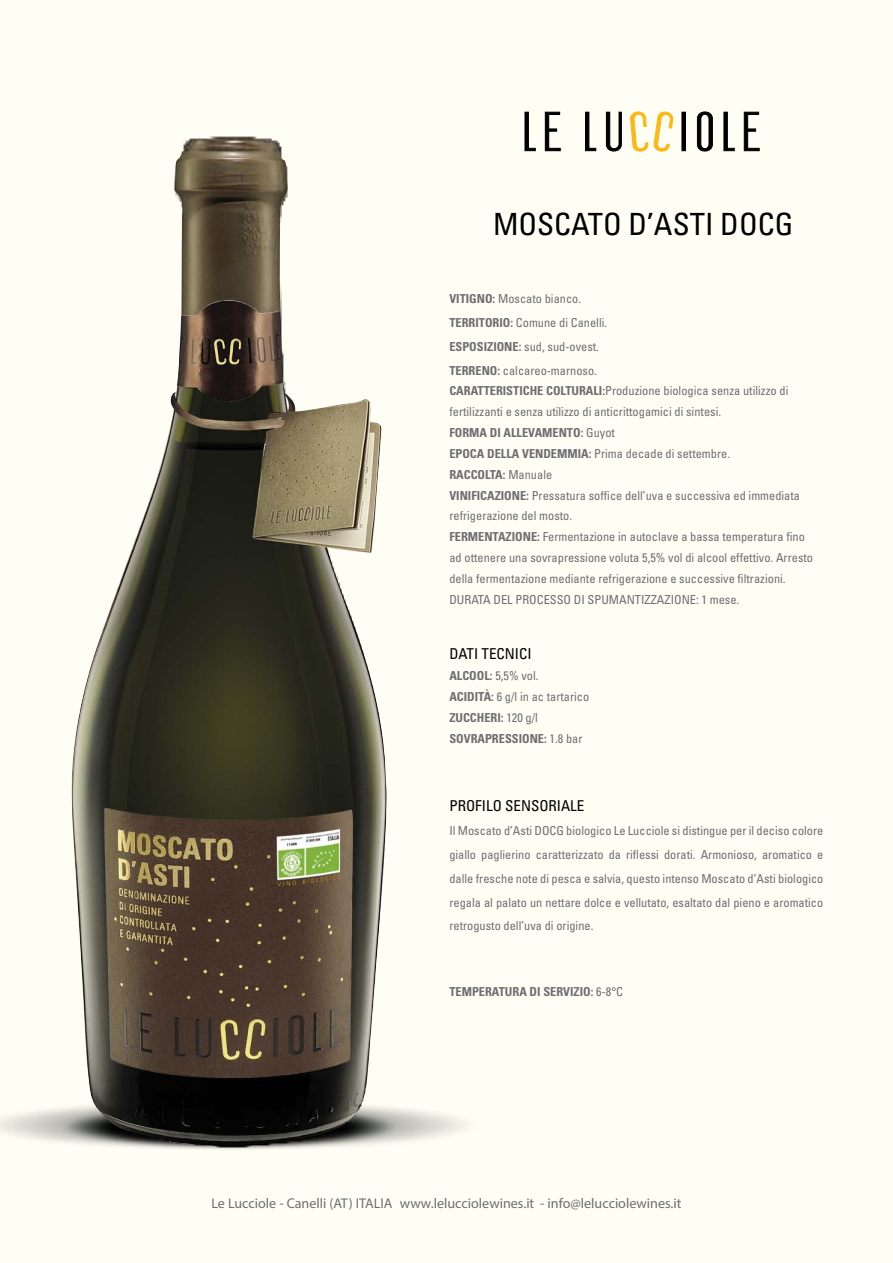
<style>
.page{position:relative;width:893px;height:1263px;background:#fffef4}
.page>*{position:absolute;margin:0;border:0;box-sizing:border-box;transform-origin:0 0}
.t1{font:condensed 30.6px "Univers LT Std";color:#000}
.t2{font:condensed 15px "Univers LT Std";color:#000}
.t3{font:14.1px "Myriad Pro";color:#6d6e71}
.t4{font:condensed 12.3px/20.9px "Univers LT Std";color:#6d6e71}
.t5{font:700 condensed 12.3px/20.9px "Univers LT Std";color:#6d6e71}
.s1{font-weight:700}
.s2{font-weight:400}
</style>
<div class="page">
<img style="left:0;top:111px;width:561px;height:1039px">
<svg style="left:525px;top:112px;width:11px;height:39px"></svg>
<svg style="left:545px;top:112px;width:16px;height:39px"></svg>
<svg style="left:585px;top:112px;width:11px;height:39px"></svg>
<svg style="left:606px;top:112px;width:16px;height:39px"></svg>
<svg style="left:630px;top:111px;width:18px;height:41px"></svg>
<svg style="left:654px;top:112px;width:19px;height:40px"></svg>
<div style="left:682px;top:112px;width:3px;height:39px;border:1px solid #000"></div>
<svg style="left:697px;top:112px;width:16px;height:39px"></svg>
<svg style="left:724px;top:112px;width:11px;height:39px"></svg>
<svg style="left:744px;top:112px;width:15px;height:39px"></svg>
<img style="left:69px;top:151px;width:321px;height:995px">
<h1 class="t1" style="left:493px;top:205px;width:302px">MOSCATO D’ASTI DOCG</h1>
<p class="t4" style="left:449px;top:286px;width:159px;line-height:24px"><span class="s1">VITIGNO:</span> Moscato bianco.<br><span class="s1">TERRITORIO:</span> Comune di Canelli.<br><span class="s1">ESPOSIZIONE:</span> sud, sud-ovest.<br><span class="s1">TERRENO:</span> calcareo-marnoso.</p>
<p class="t4" style="left:449px;top:380px;width:365px"><span class="s1">CARATTERISTICHE COLTURALI:</span>Produzione biologica senza utilizzo di fertilizzanti e senza utilizzo di anticrittogamici di sintesi.<br><span class="s1">FORMA DI ALLEVAMENTO:</span> Guyot<br><span class="s1">EPOCA DELLA VENDEMMIA:</span> Prima decade di settembre.<br><span class="s1">RACCOLTA:</span> Manuale<br><span class="s1">VINIFICAZIONE:</span> Pressatura soffice dell’uva e successiva ed immediata refrigerazione del mosto.<br><span class="s1">FERMENTAZIONE:</span> Fermentazione in autoclave a bassa temperatura fino ad ottenere una sovrapressione voluta 5,5% vol di alcool effettivo. Arresto della fermentazione mediante refrigerazione e successive filtrazioni.<br>DURATA DEL PROCESSO DI SPUMANTIZZAZIONE: 1 mese.</p>
<p class="t2" style="left:449px;top:644px;width:84px">DATI TECNICI</p>
<p class="t5" style="left:449px;top:665px;width:141px">ALCOOL: <span class="s2">5,5% vol.<br></span>ACIDITÀ: <span class="s2">6 g/l in ac tartarico<br></span>ZUCCHERI: <span class="s2">120 g/l<br></span>SOVRAPRESSIONE: <span class="s2">1.8 bar</span></p>
<p class="t2" style="left:449px;top:796px;width:137px">PROFILO SENSORIALE</p>
<p class="t4" style="left:449px;top:818px;width:376px;line-height:24px;text-align:justify">Il Moscato d’Asti DOCG biologico Le Lucciole si distingue per il deciso colore giallo paglierino caratterizzato da riflessi dorati. Armonioso, aromatico e dalle fresche note di pesca e salvia, questo intenso Moscato d’Asti biologico regala al palato un nettare dolce e vellutato, esaltato dal pieno e aromatico retrogusto dell’uva di origine.</p>
<p class="t5" style="left:449px;top:981px;width:9px">TEMPERATURA</p>
<p class="t5" style="left:530px;top:981px;width:21px">DI SERVIZIO</p>
<p class="t4" style="left:591px;top:981px;width:34px"><span class="s1">:</span> 6-8°C</p>
<p class="t3" style="left:212px;top:1194px;width:471px">Le Lucciole - Canelli (AT) ITALIA www.lelucciolewines.it - info@lelucciolewines.it</p>
</div>
